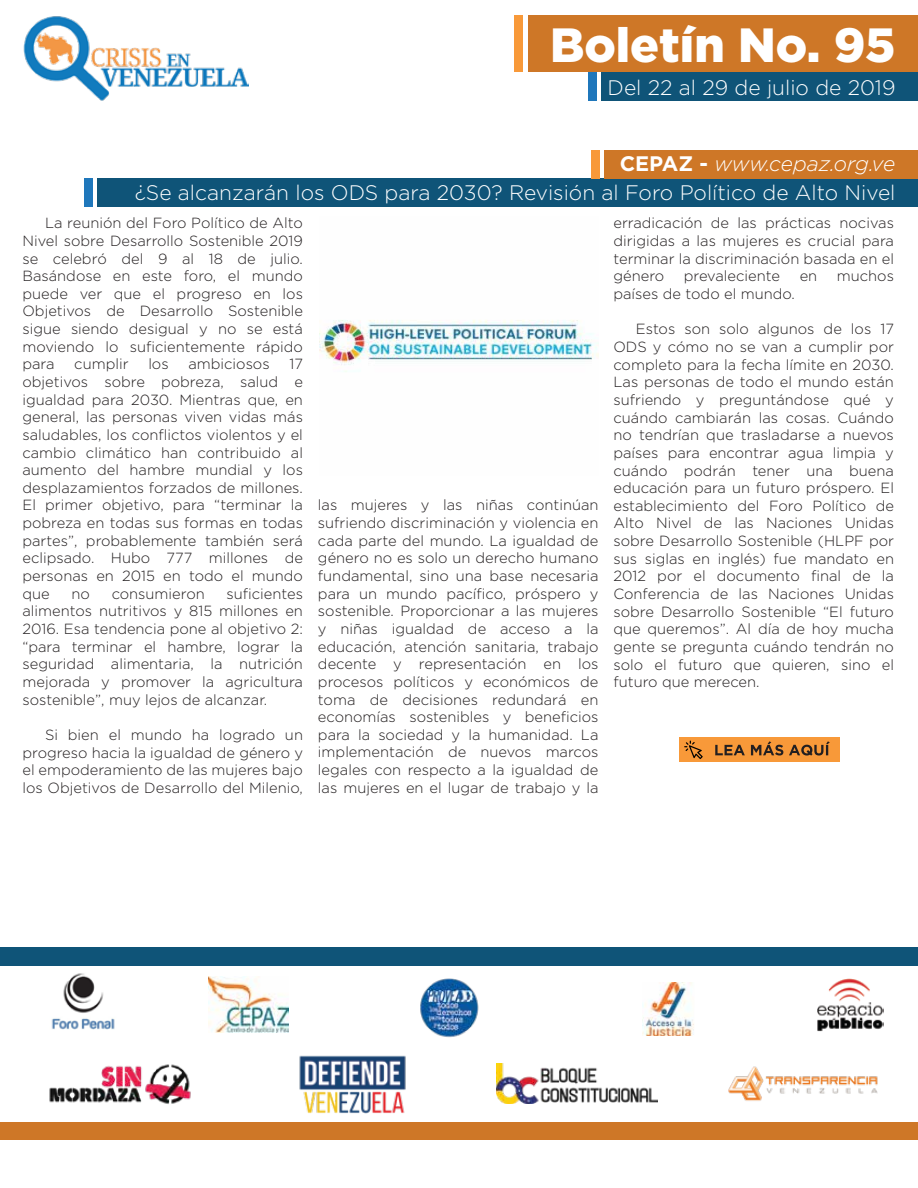
<style>
.page{position:relative;width:918px;height:1188px;background:#fff}
.page>*{position:absolute;margin:0;border:0;box-sizing:border-box;transform-origin:0 0}
.t1{font:900 48px "Gotham";color:#fff}
.t2{font:300 21px "Gotham";color:#fff}
.t3{font:italic 300 21px "Gotham";letter-spacing:-.005em;color:#fff}
.t4{font:300 14.7px/17.7px "Gotham";color:#231f20;text-align:justify}
.s1{font-weight:700;font-style:normal}
</style>
<div class="page">
<div style="left:528px;top:15px;width:390px;height:57px;background:#ce7727"></div>
<div style="left:514px;top:15px;width:10px;height:57px;background:#f89939"></div>
<div style="left:602px;top:72px;width:316px;height:28px;background:#0f5478"></div>
<div style="left:588px;top:72px;width:9px;height:28px;background:#1f77bb"></div>
<img style="left:23px;top:16px;width:226px;height:84px">
<div style="left:0;top:947px;width:918px;height:18px;background:#0f5478"></div>
<div style="left:0;top:1122px;width:918px;height:18px;background:#ce7727"></div>
<img style="left:642px;top:982px;width:52px;height:53px">
<img style="left:208px;top:976px;width:80px;height:56px">
<img style="left:420px;top:978px;width:59px;height:60px">
<img style="left:818px;top:979px;width:65px;height:52px">
<img style="left:51px;top:973px;width:64px;height:57px">
<img style="left:728px;top:1066px;width:150px;height:35px">
<img style="left:496px;top:1064px;width:161px;height:39px">
<img style="left:49px;top:1064px;width:142px;height:40px">
<div style="left:98px;top:178px;width:820px;height:29px;background:#0f5478"></div>
<div style="left:84px;top:178px;width:9px;height:29px;background:#1f77bb"></div>
<div style="left:604px;top:150px;width:314px;height:28px;background:#ce7727"></div>
<div style="left:591px;top:150px;width:9px;height:28px;background:#f89939"></div>
<img style="left:319px;top:320px;width:280px;height:52px">
<div style="left:680px;top:738px;width:160px;height:24px;background:#f89939"></div>
<svg style="left:684px;top:741px;width:19px;height:18px"></svg>
<svg style="left:715px;top:745px;width:30px;height:10px"></svg>
<svg style="left:751px;top:741px;width:32px;height:15px"></svg>
<svg style="left:789px;top:741px;width:41px;height:15px"></svg>
<img style="left:299px;top:1055px;width:107px;height:59px">
<h1 class="t1" style="left:550px;top:17px;width:347px">Boletín No. 95</h1>
<h2 class="t2" style="left:608px;top:76px;width:289px">Del 22 al 29 de julio de 2019</h2>
<h2 class="t3" style="left:620px;top:152px;width:277px"><span class="s1">CEPAZ -</span> www.cepaz.org.ve</h2>
<h2 class="t2" style="left:135px;top:181px;width:762px">¿Se alcanzarán los ODS para 2030? Revisión al Foro Político de Alto Nivel</h2>
<p class="t4" style="left:22px;top:214px;width:282px;text-indent:23px">La reunión del Foro Político de Alto Nivel sobre Desarrollo Sostenible 2019 se celebró del 9 al 18 de julio.<br>Basándose en este foro, el mundo puede ver que el progreso en los Objetivos de Desarrollo Sostenible sigue siendo desigual y no se está moviendo lo suficientemente rápido para</p>
<p class="t4" style="left:74px;top:355px;width:56px">cumplir</p>
<p class="t4" style="left:148px;top:355px;width:22px">los</p>
<p class="t4" style="left:188px;top:355px;width:83px">ambiciosos</p>
<p class="t4" style="left:22px;top:355px;width:282px;text-indent:267px">17 objetivos sobre pobreza, salud e igualdad para 2030. Mientras que, en general, las personas viven vidas más saludables, los conflictos violentos y el cambio climático han contribuido al aumento del hambre mundial y los desplazamientos forzados de millones.<br>El primer objetivo, para “terminar la pobreza en todas sus formas en todas partes”, probablemente también será eclipsado. Hubo 777 millones de personas en 2015 en todo el mundo que</p>
<p class="t4" style="left:22px;top:584px;width:282px;text-indent:204px">suficientes alimentos nutritivos y 815 millones en 2016. Esa tendencia pone al objetivo 2: “para terminar el hambre, lograr la seguridad alimentaria, la nutrición mejorada y promover la agricultura sostenible”, muy lejos de alcanzar.</p>
<p class="t4" style="left:22px;top:726px;width:282px;text-indent:23px">Si bien el mundo ha logrado un progreso hacia la igualdad de género y el empoderamiento de las mujeres bajo los Objetivos de Desarrollo del Milenio,</p>
<p class="t4" style="left:72px;top:584px;width:20px">no</p>
<p class="t4" style="left:112px;top:584px;width:95px">consumieron</p>
<p class="t4" style="left:318px;top:496px;width:282px">las mujeres y las niñas continúan sufriendo discriminación y violencia en cada parte del mundo. La igualdad de género no es solo un derecho humano fundamental, sino una base necesaria para un mundo pacífico, próspero y sostenible. Proporcionar a las mujeres y niñas igualdad de acceso a la educación, atención sanitaria, trabajo decente y representación en los procesos políticos y económicos de toma de decisiones redundará en economías sostenibles y beneficios para la sociedad y la humanidad. La implementación de nuevos marcos legales con respecto a la igualdad de las mujeres en el lugar de trabajo y la</p>
<p class="t4" style="left:613px;top:214px;width:282px">erradicación de las prácticas nocivas dirigidas a las mujeres es crucial para terminar la discriminación basada en el género</p>
<p class="t4" style="left:684px;top:267px;width:98px">prevaleciente</p>
<p class="t4" style="left:800px;top:267px;width:19px">en</p>
<p class="t4" style="left:837px;top:267px;width:59px">muchos</p>
<p class="t4" style="left:613px;top:285px;width:183px">países de todo el mundo.</p>
<p class="t4" style="left:613px;top:320px;width:282px;text-indent:23px">Estos son solo algunos de los 17<br>ODS y cómo no se van a cumplir por completo para la fecha límite en 2030.<br>Las personas de todo el mundo están sufriendo y preguntándose qué y cuándo cambiarán las cosas. Cuándo no tendrían que trasladarse a nuevos países para encontrar agua limpia y cuándo podrán tener una buena educación para un futuro próspero. El establecimiento del Foro Político de Alto Nivel de las Naciones Unidas sobre Desarrollo Sostenible (HLPF por sus siglas en inglés) fue mandato en 2012 por el documento final de la Conferencia de las Naciones Unidas sobre Desarrollo Sostenible “El futuro que queremos”. Al día de hoy mucha gente se pregunta cuándo tendrán no solo el futuro que quieren, sino el futuro que merecen.</p>
</div>
